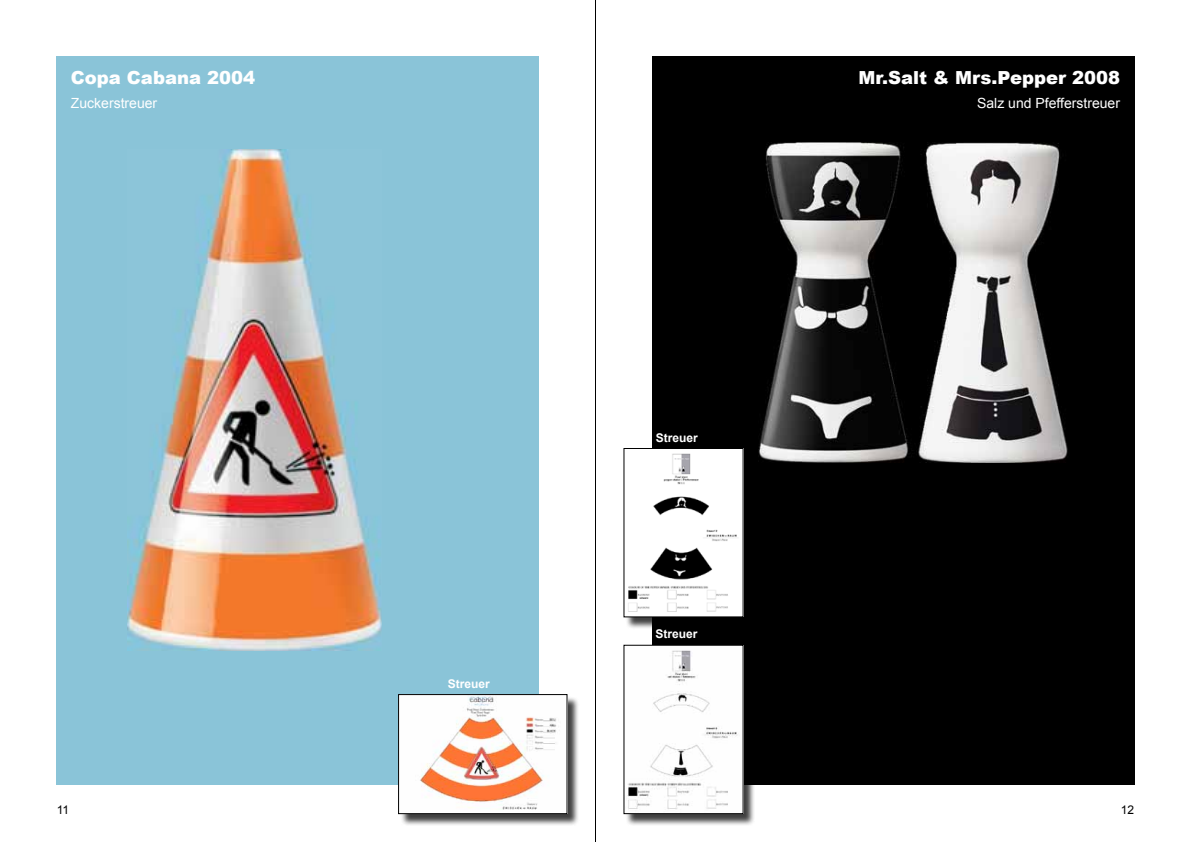
<style>
.page{position:relative;width:1191px;height:842px;background:#fff}
.page>*{position:absolute;margin:0;border:0;box-sizing:border-box;transform-origin:0 0}
.t1{font:900 18px "Arial";color:#fff}
.t2{font:14px "Arial";color:#fff}
.t3{font:700 12px "Arial";color:#fff}
.t4{font:12px "Arial";color:#000}
</style>
<div class="page">
<div style="left:57px;top:57px;width:482px;height:728px;background:#8ac4d8"></div>
<img style="left:128px;top:150px;width:253px;height:501px">
<div style="left:652px;top:57px;width:482px;height:728px;background:#000"></div>
<img style="left:758px;top:142px;width:310px;height:321px">
<div style="left:625px;top:450px;width:130px;height:179px;background:#000;opacity:.75"></div>
<img style="left:626px;top:450px;width:115px;height:165px">
<div style="left:625px;top:647px;width:130px;height:179px;background:#000;opacity:.75"></div>
<img style="left:626px;top:647px;width:115px;height:165px">
<div style="left:400px;top:696px;width:179px;height:130px;background:#000;opacity:.75"></div>
<img style="left:400px;top:696px;width:165px;height:116px">
<div style="left:398px;top:694px;width:169px;height:120px;border:1px solid #000"></div>
<hr style="left:595px;top:0;width:1px;height:842px;background:#000">
<p class="t1" style="left:71px;top:64px;width:186px">Copa Cabana 2004</p>
<p class="t2" style="left:71px;top:94px;width:88px">Zuckerstreuer</p>
<p class="t3" style="left:448px;top:676px;width:44px">Streuer</p>
<p class="t3" style="left:655px;top:430px;width:44px">Streuer</p>
<p class="t3" style="left:655px;top:626px;width:44px">Streuer</p>
<p class="t1" style="left:858px;top:64px;width:263px">Mr.Salt &amp; Mrs.Pepper 2008</p>
<p class="t2" style="left:977px;top:94px;width:144px">Salz und Pfefferstreuer</p>
<p class="t4" style="left:57px;top:802px;width:14px">11</p>
<p class="t4" style="left:1121px;top:802px;width:15px">12</p>
</div>
